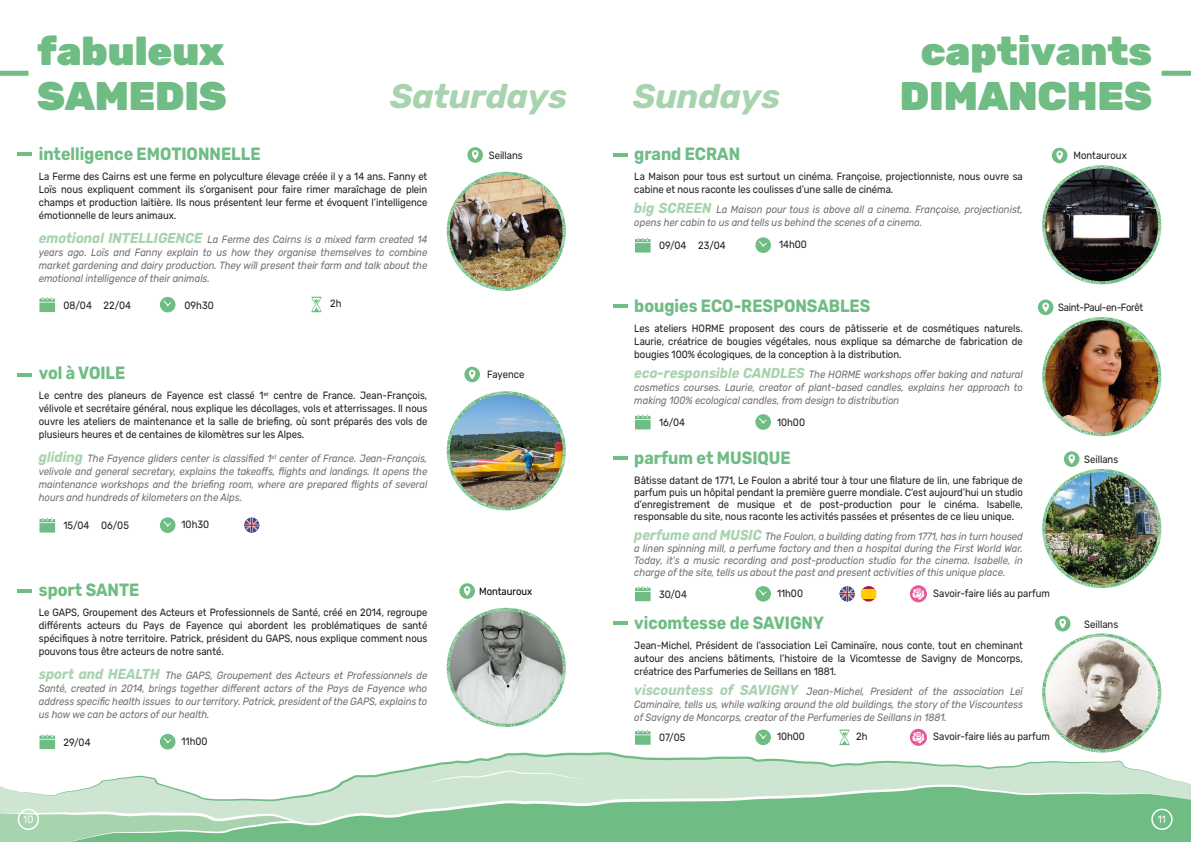
<style>
.page{position:relative;width:1191px;height:842px;background:#fff}
.page>*{position:absolute;margin:0;border:0;box-sizing:border-box;transform-origin:0 0}
.t1{font:900 40px/45px "Rubik";letter-spacing:-.005em;color:#6fbc84}
.t2{font:italic 700 34px "Rubik";letter-spacing:-.005em;color:#a8d3af}
.t3{font:700 17.8px "Rubik";color:#6fbc84;scale:.9 1}
.t4{font:10.6px/13px "Rubik";color:#241f1f;text-align:justify;scale:.9 1}
.t5{font:italic 10.6px/13px "Rubik";color:#706f6f;text-align:justify;scale:.9 1}
.t6{font:10.6px "Rubik";letter-spacing:-.03em;color:#241f1f;scale:.9 1}
.t7{font:10.6px "Rubik";color:#000;scale:.9 1}
.t8{font:10.6px "Rubik";color:#fff;scale:.9 1}
.s1{font-weight:700;font-size:14.4px;color:#a8d3af}
</style>
<div class="page">
<div style="left:0;top:71px;width:28px;height:5px;background:#6fbc84"></div>
<svg style="left:459px;top:583px;width:16px;height:16px"></svg>
<svg style="left:463px;top:586px;width:8px;height:10px"></svg>
<hr style="left:18px;top:589px;width:14px;height:4px;background:#6fbc84">
<svg style="left:447px;top:391px;width:119px;height:119px"></svg>
<img style="left:450px;top:394px;width:112px;height:113px;border-radius:56px">
<div style="left:160px;top:517px;width:15px;height:16px;background:#6fbc84;border-radius:50%"></div>
<svg style="left:163px;top:521px;width:8px;height:6px"></svg>
<div style="left:464px;top:367px;width:16px;height:15px;background:#6fbc84;border-radius:50%"></div>
<svg style="left:469px;top:370px;width:7px;height:9px"></svg>
<svg style="left:39px;top:518px;width:16px;height:15px"></svg>
<hr style="left:18px;top:373px;width:14px;height:3px;background:#6fbc84">
<svg style="left:447px;top:172px;width:119px;height:119px"></svg>
<img style="left:450px;top:175px;width:112px;height:113px;border-radius:56px">
<div style="left:160px;top:297px;width:15px;height:15px;background:#6fbc84;border-radius:50%"></div>
<svg style="left:163px;top:301px;width:8px;height:5px"></svg>
<svg style="left:467px;top:147px;width:16px;height:16px"></svg>
<svg style="left:471px;top:150px;width:8px;height:10px"></svg>
<svg style="left:39px;top:297px;width:16px;height:15px"></svg>
<hr style="left:18px;top:152px;width:14px;height:4px;background:#6fbc84">
<svg style="left:244px;top:517px;width:16px;height:16px"></svg>
<svg style="left:311px;top:297px;width:11px;height:15px"></svg>
<div style="left:755px;top:586px;width:16px;height:16px;background:#6fbc84;border-radius:50%"></div>
<svg style="left:759px;top:590px;width:7px;height:5px"></svg>
<svg style="left:1063px;top:451px;width:16px;height:16px"></svg>
<img style="left:1042px;top:454px;width:119px;height:134px">
<svg style="left:635px;top:586px;width:15px;height:15px"></svg>
<hr style="left:613px;top:457px;width:14px;height:3px;background:#6fbc84">
<svg style="left:910px;top:585px;width:17px;height:17px"></svg>
<svg style="left:912px;top:588px;width:12px;height:12px"></svg>
<div style="left:755px;top:414px;width:16px;height:16px;background:#6fbc84;border-radius:50%"></div>
<svg style="left:759px;top:418px;width:7px;height:5px"></svg>
<svg style="left:1037px;top:299px;width:16px;height:16px"></svg>
<img style="left:1042px;top:302px;width:119px;height:134px">
<svg style="left:635px;top:415px;width:15px;height:14px"></svg>
<hr style="left:613px;top:305px;width:14px;height:3px;background:#6fbc84">
<div style="left:755px;top:237px;width:16px;height:16px;background:#6fbc84;border-radius:50%"></div>
<svg style="left:759px;top:241px;width:7px;height:6px"></svg>
<svg style="left:1051px;top:148px;width:16px;height:15px"></svg>
<svg style="left:1042px;top:151px;width:119px;height:133px"></svg>
<svg style="left:635px;top:238px;width:15px;height:15px"></svg>
<div style="left:1161px;top:71px;width:30px;height:5px;background:#6fbc84"></div>
<hr style="left:613px;top:153px;width:14px;height:3px;background:#6fbc84">
<svg style="left:839px;top:586px;width:16px;height:16px"></svg>
<svg style="left:862px;top:586px;width:13px;height:3px"></svg>
<svg style="left:863px;top:599px;width:12px;height:3px"></svg>
<div style="left:860px;top:589px;width:17px;height:10px;background:#ffcf05"></div>
<svg style="left:0;top:608px;width:1191px;height:234px"></svg>
<h1 class="t1" style="left:37px;top:29px;width:191px">fabuleux<br>SAMEDIS</h1>
<h2 class="t2" style="left:390px;top:77px;width:178px">Saturdays</h2>
<h2 class="t2" style="left:633px;top:77px;width:148px">Sundays</h2>
<h1 class="t1" style="left:921px;top:29px;width:233px">captivants</h1>
<h1 class="t1" style="left:900px;top:74px;width:254px">DIMANCHES</h1>
<h3 class="t3" style="left:39px;top:144px;width:248px">intelligence EMOTIONNELLE</h3>
<p class="t4" style="left:39px;top:170px;width:433px">La Ferme des Cairns est une ferme en polyculture élevage créée il y a 14 ans. Fanny et Loïs nous expliquent comment ils s’organisent pour faire rimer maraîchage de plein champs et production laitière. Ils nous présentent leur ferme et évoquent l’intelligence émotionnelle de leurs animaux.</p>
<p class="t5" style="left:39px;top:233px;width:433px"><span class="s1">emotional INTELLIGENCE</span> La Ferme des Cairns is a mixed farm created 14 years ago. Loïs and Fanny explain to us how they organise themselves to combine market gardening and dairy production. They will present their farm and talk about the emotional intelligence of their animals.</p>
<p class="t4" style="left:185px;top:299px;width:34px">09h30</p>
<p class="t4" style="left:64px;top:299px;width:76px">08/04 22/04</p>
<p class="t4" style="left:330px;top:297px;width:14px">2h</p>
<h3 class="t3" style="left:39px;top:363px;width:98px">vol à VOILE</h3>
<p class="t4" style="left:39px;top:389px;width:433px">Le centre des planeurs de Fayence est classé 1<sup>er</sup> centre de France. Jean-François, vélivole et secrétaire général, nous explique les décollages, vols et atterrissages. Il nous ouvre les ateliers de maintenance et la salle de briefing, où sont préparés des vols de plusieurs heures et de centaines de kilomètres sur les Alpes.</p>
<p class="t5" style="left:39px;top:452px;width:433px"><span class="s1">gliding</span> The Fayence gliders center is classified 1<sup>st</sup> center of France. Jean-François, velivole and general secretary, explains the takeoffs, flights and landings. It opens the maintenance workshops and the briefing room, where are prepared flights of several hours and hundreds of kilometers on the Alps.</p>
<p class="t4" style="left:182px;top:518px;width:32px">10h30</p>
<p class="t4" style="left:64px;top:519px;width:74px">15/04 06/05</p>
<h3 class="t3" style="left:39px;top:580px;width:113px">sport SANTE</h3>
<p class="t4" style="left:39px;top:606px;width:433px">Le GAPS, Groupement des Acteurs et Professionnels de Santé, créé en 2014, regroupe différents acteurs du Pays de Fayence qui abordent les problématiques de santé spécifiques à notre territoire. Patrick, président du GAPS, nous explique comment nous pouvons tous être acteurs de notre santé.</p>
<p class="t5" style="left:39px;top:669px;width:433px"><span class="s1">sport and HEALTH</span> The GAPS, Groupement des Acteurs et Professionnels de Santé, created in 2014, brings together different actors of the Pays de Fayence who address specific health issues to our territory. Patrick, president of the GAPS, explains to us how we can be actors of our health.</p>
<p class="t4" style="left:182px;top:735px;width:30px">11h00</p>
<p class="t4" style="left:64px;top:736px;width:32px">29/04</p>
<p class="t4" style="left:489px;top:149px;width:39px">Seillans</p>
<p class="t4" style="left:487px;top:368px;width:43px">Fayence</p>
<p class="t7" style="left:479px;top:585px;width:61px">Montauroux</p>
<h3 class="t3" style="left:634px;top:144px;width:119px">grand ECRAN</h3>
<p class="t4" style="left:634px;top:170px;width:433px">La Maison pour tous est surtout un cinéma. Françoise, projectionniste, nous ouvre sa cabine et nous raconte les coulisses d’une salle de cinéma.</p>
<p class="t5" style="left:634px;top:203px;width:433px"><span class="s1">big SCREEN</span> La Maison pour tous is above all a cinema. Françoise, projectionist, opens her cabin to us and tells us behind the scenes of a cinema.</p>
<p class="t4" style="left:779px;top:238px;width:32px">14h00</p>
<p class="t4" style="left:659px;top:239px;width:76px">09/04 23/04</p>
<p class="t4" style="left:1073px;top:149px;width:61px">Montauroux</p>
<h3 class="t3" style="left:634px;top:296px;width:264px">bougies ECO-RESPONSABLES</h3>
<p class="t4" style="left:634px;top:322px;width:433px">Les ateliers HORME proposent des cours de pâtisserie et de cosmétiques naturels.<br>Laurie, créatrice de bougies végétales, nous explique sa démarche de fabrication de bougies 100% écologiques, de la conception à la distribution.</p>
<p class="t5" style="left:634px;top:368px;width:433px"><span class="s1">eco-responsible CANDLES</span> The HORME workshops offer baking and natural cosmetics courses. Laurie, creator of plant-based candles, explains her approach to making 100% ecological candles, from design to distribution</p>
<p class="t4" style="left:777px;top:416px;width:33px">10h00</p>
<p class="t4" style="left:659px;top:416px;width:30px">16/04</p>
<p class="t6" style="left:1058px;top:302px;width:96px">Saint-Paul-en-Forêt</p>
<h3 class="t3" style="left:634px;top:448px;width:175px">parfum et MUSIQUE</h3>
<p class="t4" style="left:634px;top:475px;width:433px;line-height:12px">Bâtisse datant de 1771, Le Foulon a abrité tour à tour une filature de lin, une fabrique de parfum puis un hôpital pendant la première guerre mondiale. C’est aujourd’hui un studio d’enregistrement de musique et de post-production pour le cinéma. Isabelle, responsable du site, nous raconte les activités passées et présentes de ce lieu unique.</p>
<p class="t5" style="left:634px;top:531px;width:433px;line-height:12px"><span class="s1">perfume and MUSIC</span> The Foulon, a building dating from 1771, has in turn housed a linen spinning mill, a perfume factory and then a hospital during the First World War.<br>Today, it's a music recording and post-production studio for the cinema. Isabelle, in charge of the site, tells us about the past and present activities of this unique place.</p>
<p class="t4" style="left:777px;top:587px;width:30px">11h00</p>
<p class="t4" style="left:659px;top:588px;width:32px">30/04</p>
<p class="t4" style="left:933px;top:587px;width:131px">Savoir-faire liés au parfum</p>
<h3 class="t3" style="left:634px;top:612px;width:212px">vicomtesse de SAVIGNY</h3>
<p class="t4" style="left:634px;top:639px;width:433px">Jean-Michel, Président de l’association Leï Caminaïre, nous conte, tout en cheminant autour des anciens bâtiments, l’histoire de la Vicomtesse de Savigny de Moncorps, créatrice des Parfumeries de Seillans en 1881.</p>
<p class="t5" style="left:634px;top:685px;width:433px"><span class="s1">viscountess of SAVIGNY</span> Jean-Michel, President of the association Leï Caminaïre, tells us, while walking around the old buildings, the story of the Viscountess of Savigny de Moncorps, creator of the Perfumeries de Seillans in 1881.</p>
<p class="t4" style="left:777px;top:730px;width:33px">10h00</p>
<p class="t4" style="left:856px;top:730px;width:14px">2h</p>
<p class="t4" style="left:659px;top:731px;width:31px">07/05</p>
<p class="t4" style="left:933px;top:730px;width:131px">Savoir-faire liés au parfum</p>
<p class="t4" style="left:1084px;top:453px;width:39px">Seillans</p>
<p class="t4" style="left:1084px;top:618px;width:39px">Seillans</p>
<p class="t8" style="left:23px;top:813px;width:13px">10</p>
<p class="t8" style="left:1157px;top:813px;width:11px">11</p>
</div>
